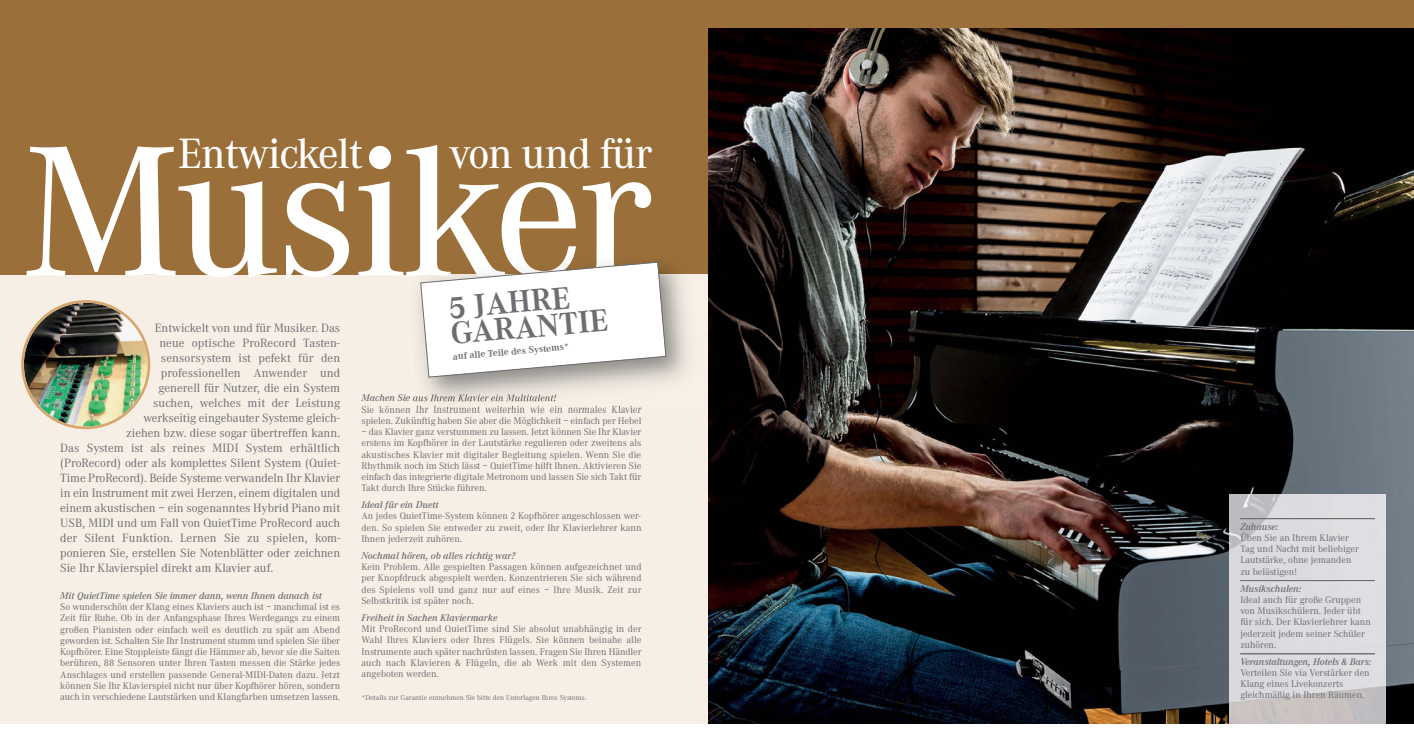
<style>
.page{position:relative;width:1414px;height:752px;background:#fff}
.page>*{position:absolute;margin:0;border:0;box-sizing:border-box;transform-origin:0 0}
.t1{font:500 192.25px "Corporate A";letter-spacing:-.03em;color:#fff}
.t2{font:500 44px "Corporate A";letter-spacing:-.025em;color:#fff}
.t3{font:700 32.5px/25.6px "Corporate A";color:#6d6e71}
.t4{font:12.5px "Corporate A";color:#6d6e71}
.t5{font:10px/11.2px "Corporate A";color:#6d6e71;text-align:justify}
.t6{font:italic 600 10px "Corporate A";color:#6d6e71}
.t7{font:700 10px "Corporate A";color:#6d6e71}
.t8{font:7.5px "Corporate A";color:#6d6e71}
</style>
<div class="page">
<div style="left:0;top:0;width:1414px;height:418px;background:#9a6f39"></div>
<div style="left:0;top:275px;width:709px;height:448px;background:#f7efe6"></div>
<img style="left:709px;top:28px;width:705px;height:695px">
<img style="left:1230px;top:494px;width:155px;height:229px">
<hr style="left:1240px;top:518px;width:135px;height:1px;background:#6d6e71">
<hr style="left:1240px;top:580px;width:135px;height:1px;background:#6d6e71">
<hr style="left:1240px;top:653px;width:135px;height:1px;background:#6d6e71">
<img style="left:21px;top:300px;width:129px;height:129px">
<img style="left:409px;top:248px;width:314px;height:160px">
<img style="left:409px;top:248px;width:220px;height:30px">
<svg style="left:420px;top:261px;width:246px;height:116px;background:#eeebe8"></svg>
<h2 class="t2" style="left:178px;top:127px;width:186px">Entwickelt</h2>
<h2 class="t2" style="left:449px;top:127px;width:205px">von und für</h2>
<h1 class="t1" style="left:21px;top:96px;width:633px">Musiker</h1>
<h3 class="t3" style="left:447px;top:294px;width:160px;rotate:-5deg">5 JAHRE<br>GARANTIE</h3>
<p class="t7" style="left:452px;top:350px;width:118px;rotate:-5deg">auf alle Teile des Systems*</p>
<p class="t4" style="left:155px;top:320px;width:187px">Entwickelt von und für Musiker. Das</p>
<p class="t4" style="left:159px;top:335px;width:182px">neue optische ProRecord Tasten -</p>
<p class="t4" style="left:161px;top:350px;width:181px">sensorsystem ist pefekt für den</p>
<p class="t4" style="left:161px;top:365px;width:181px">professionellen Anwender und</p>
<p class="t4" style="left:159px;top:380px;width:183px">generell für Nutzer, die ein System</p>
<p class="t4" style="left:153px;top:395px;width:189px">suchen, welches mit der Leistung</p>
<p class="t4" style="left:143px;top:410px;width:198px">werkseitig eingebauter Systeme gleich -</p>
<p class="t4" style="left:126px;top:425px;width:215px">ziehen bzw. diese sogar übertreffen kann.</p>
<p class="t4" style="left:60px;top:440px;width:281px">Das System ist als reines MIDI System erhältlich</p>
<p class="t4" style="left:60px;top:455px;width:281px">(ProRecord) oder als komplettes Silent System (Quiet-</p>
<p class="t4" style="left:60px;top:470px;width:281px">Time ProRecord). Beide Systeme verwandeln Ihr Klavier</p>
<p class="t4" style="left:60px;top:485px;width:281px">in ein Instrument mit zwei Herzen, einem digitalen und</p>
<p class="t4" style="left:60px;top:500px;width:281px">einem akustischen – ein sogenanntes Hybrid Piano mit</p>
<p class="t4" style="left:60px;top:515px;width:281px">USB, MIDI und um Fall von QuietTime ProRecord auch</p>
<p class="t4" style="left:60px;top:530px;width:282px">der Silent Funktion. Lernen Sie zu spielen, kom-</p>
<p class="t4" style="left:60px;top:545px;width:281px">ponieren Sie, erstellen Sie Notenblätter oder zeichnen</p>
<p class="t4" style="left:60px;top:560px;width:214px">Sie Ihr Klavierspiel direkt am Klavier auf.</p>
<p class="t6" style="left:60px;top:589px;width:263px">Mit QuietTime spielen Sie immer dann, wenn Ihnen danach ist</p>
<p class="t5" style="left:60px;top:600px;width:282px">So wunderschön der Klang eines Klaviers auch ist – manchmal ist es Zeit für Ruhe. Ob in der Anfangsphase Ihres Werdegangs zu einem großen Pianisten oder einfach weil es deutlich zu spät am Abend geworden ist. Schalten Sie Ihr Instrument stumm und spielen Sie über Kopfhörer. Eine Stoppleiste fängt die Hämmer ab, bevor sie die Saiten berühren, 88 Sensoren unter Ihren Tasten messen die Stärke jedes Anschlages und erstellen passende General-MIDI-Daten dazu. Jetzt können Sie Ihr Klavierspiel nicht nur über Kopfhörer hören, sondern auch in verschiedene Lautstärken und Klangfarben umsetzen lassen.</p>
<p class="t5" style="left:361px;top:403px;width:281px">Sie können Ihr Instrument weiterhin wie ein normales Klavier spielen. Zukünftig haben Sie aber die Möglichkeit – einfach per Hebel</p>
<p class="t5" style="left:361px;top:425px;width:281px">– das Klavier ganz verstummen zu lassen. Jetzt können Sie Ihr Klavier erstens im Kopfhörer in der Lautstärke regulieren oder zweitens als akustisches Klavier mit digitaler Begleitung spielen. Wenn Sie die Rhythmik noch im Stich lässt – QuietTime hilft Ihnen. Aktivieren Sie einfach das integrierte digitale Metronom und lassen Sie sich Takt für Takt durch Ihre Stücke führen.</p>
<p class="t6" style="left:361px;top:498px;width:79px">Ideal für ein Duett</p>
<p class="t5" style="left:361px;top:510px;width:281px">An jedes QuietTime-System können 2 Kopfhörer angeschlossen wer&shy;den. So spielen Sie entweder zu zweit, oder Ihr Klavierlehrer kann Ihnen jederzeit zuhören.</p>
<p class="t6" style="left:361px;top:549px;width:155px">Nochmal hören, ob alles richtig war?</p>
<p class="t5" style="left:361px;top:560px;width:282px">Kein Problem. Alle gespielten Passagen können aufgezeichnet und per Knopf druck abgespielt werden. Konzentrieren Sie sich während des Spielens voll und ganz nur auf eines – Ihre Musik. Zeit zur Selbstkritik ist später noch.</p>
<p class="t6" style="left:361px;top:611px;width:137px">Freiheit in Sachen Klaviermarke</p>
<p class="t5" style="left:361px;top:622px;width:282px">Mit ProRecord und QuietTime sind Sie absolut unabhängig in der Wahl Ihres Klaviers oder Ihres Flügels. Sie können beinahe alle Instrumente auch später nach rüsten lassen. Fragen Sie Ihren Händler auch nach Klavieren &amp; Flügeln, die ab Werk mit den Systemen angeboten werden.</p>
<p class="t6" style="left:1240px;top:520px;width:40px">Zuhause:</p>
<p class="t5" style="left:1240px;top:531px;width:120px;text-align:left">Üben Sie an Ihrem Klavier<br>Tag und Nacht mit beliebiger<br>Lautstärke, ohne jemanden zu belästigen!</p>
<p class="t6" style="left:1240px;top:582px;width:63px">Musikschulen:</p>
<p class="t5" style="left:1240px;top:593px;width:132px;text-align:left">Ideal auch für große Gruppen von Musikschülern. Jeder übt für sich. Der Klavierlehrer kann jederzeit jedem seiner Schüler zuhören.</p>
<p class="t6" style="left:1240px;top:655px;width:133px">Veranstaltungen, Hotels &amp; Bars:</p>
<p class="t5" style="left:1240px;top:666px;width:131px">Verteilen Sie via Verstärker den<br>Klang eines Livekonzerts</p>
<p class="t8" style="left:361px;top:692px;width:226px">*Details zur Garantie entnehmen Sie bitte den Unterlagen Ihres Systems.</p>
<p class="t5" style="left:1240px;top:689px;width:126px">gleich mäßig in Ihren Räumen.</p>
</div>
